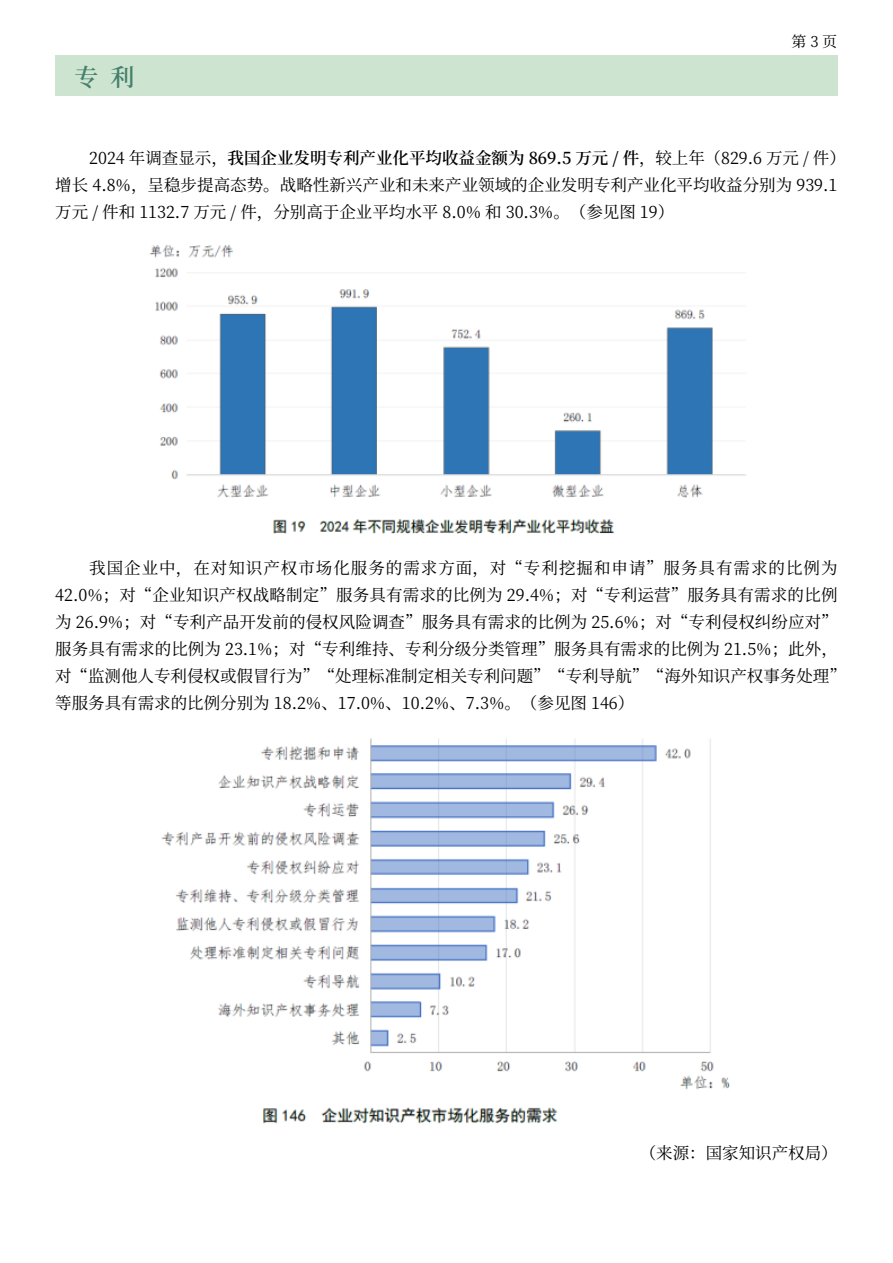
<style>
.page{position:relative;width:893px;height:1263px;background:#fff}
.page>*{position:absolute;margin:0;border:0;box-sizing:border-box;transform-origin:0 0}
.t1{font:600 24px "Source Han Serif CN";color:#44806b}
.t2{font:16.5px/27px "Source Han Serif CN";color:#000}
.t3{font:15px "Source Han Serif CN";color:#000}
.s1{font-weight:600}
</style>
<div class="page">
<div style="left:55px;top:55px;width:782px;height:41px;background:#cde4d0"></div>
<img style="left:149px;top:245px;width:597px;height:289px">
<img style="left:161px;top:738px;width:569px;height:386px">
<h1 class="t1" style="left:74px;top:64px;width:62px">专 利</h1>
<p class="t3" style="left:791px;top:33px;width:47px">第 3 页</p>
<p class="t2" style="left:55px;top:145px;width:792px;text-indent:34px">2024 年调查显示，<span class="s1">我国企业发明专利产业化平均收益金额为 869.5 万元 / 件</span>，较上年（829.6 万元 / 件）增长 4.8%，呈稳步提高态势。战略性新兴产业和未来产业领域的企业发明专利产业化平均收益分别为 939.1万元 / 件和 1132.7 万元 / 件，分别高于企业平均水平 8.0% 和 30.3%。（参见图 19）</p>
<p class="t2" style="left:55px;top:555px;width:792px;text-indent:34px">我国企业中，在对知识产权市场化服务的需求方面，对“专利挖掘和申请”服务具有需求的比例为42.0%；对“企业知识产权战略制定”服务具有需求的比例为 29.4%；对“专利运营”服务具有需求的比例为 26.9%；对“专利产品开发前的侵权风险调查”服务具有需求的比例为 25.6%；对“专利侵权纠纷应对”服务具有需求的比例为 23.1%；对“专利维持、专利分级分类管理”服务具有需求的比例为 21.5%；此外，对“监测他人专利侵权或假冒行为”“处理标准制定相关专利问题”“专利导航”“海外知识产权事务处理”等服务具有需求的比例分别为 18.2%、17.0%、10.2%、7.3%。（参见图 146）</p>
<p class="t2" style="left:640px;top:1139px;width:199px">（来源：国家知识产权局）</p>
</div>
